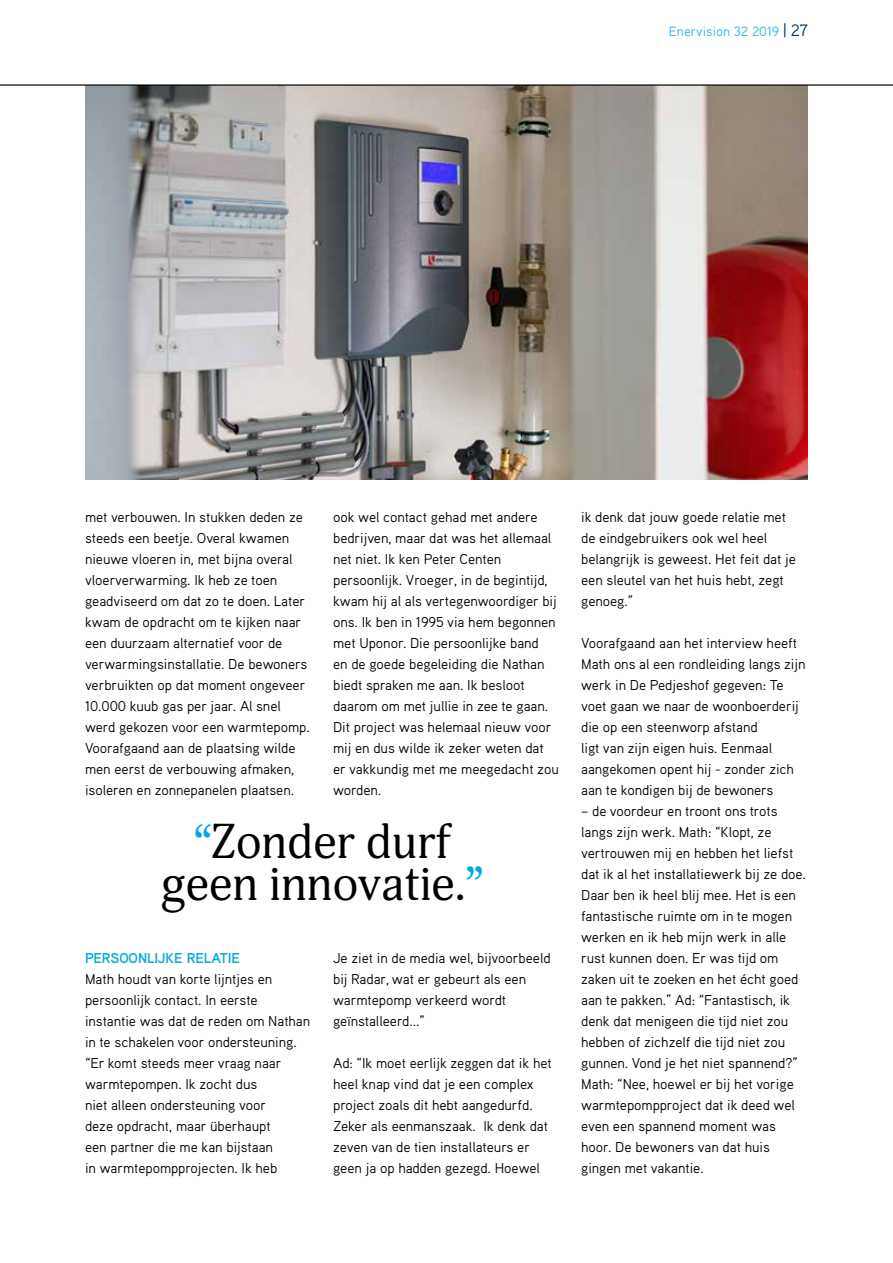
<style>
.page{position:relative;width:893px;height:1263px;background:#fff}
.page>*{position:absolute;margin:0;border:0;box-sizing:border-box;transform-origin:0 0}
.t1{font:48px/42px "Adonis";color:#000;text-align:center}
.t2{font:14.25px/21px "Aaux Pro";letter-spacing:-.005em;color:#000}
.t3{font:700 14.25px "Aaux Pro";letter-spacing:-.005em;color:#00a8e2}
.t4{font:13.5px "Aaux Pro OT";color:#2cb4e9}
.s1{font-size:16.5px;color:#00385f}
.s2{color:#00a8e2}
</style>
<div class="page">
<img style="left:85px;top:86px;width:723px;height:394px">
<hr style="left:0;top:84px;width:893px;height:2px;background:#000">
<p class="t4" style="left:669px;top:23px;width:140px">Enervision 32 2019 <span class="s1">| 27</span></p>
<p class="t2" style="left:85px;top:506px;width:226px">met verbouwen. In stukken deden ze steeds een beetje. Overal kwamen nieuwe vloeren in, met bijna overal vloerverwarming. Ik heb ze toen geadviseerd om dat zo te doen. Later kwam de opdracht om te kijken naar een duurzaam alternatief voor de verwarmingsinstallatie. De bewoners verbruikten op dat moment ongeveer 10.000 kuub gas per jaar. Al snel werd gekozen voor een warmtepomp.<br>Voorafgaand aan de plaatsing wilde men eerst de verbouwing afmaken, isoleren en zonnepanelen plaatsen.</p>
<p class="t2" style="left:333px;top:506px;width:227px">ook wel contact gehad met andere bedrijven, maar dat was het allemaal net niet. Ik ken Peter Centen persoonlijk. Vroeger, in de begintijd, kwam hij al als vertegenwoordiger bij ons. Ik ben in 1995 via hem begonnen met Uponor. Die persoonlijke band<br>en de goede begeleiding die Nathan biedt spraken me aan. Ik besloot daarom om met jullie in zee te gaan.<br>Dit project was helemaal nieuw voor mij en dus wilde ik zeker weten dat er vakkundig met me meegedacht zou worden.</p>
<h1 class="t1" style="left:161px;top:821px;width:323px"><span class="s2">“</span>Zonder durf geen innovatie.<span class="s2">”</span></h1>
<p class="t3" style="left:85px;top:949px;width:156px">PERSOONLIJKE RELATIE</p>
<p class="t2" style="left:85px;top:968px;width:227px">Math houdt van korte lijntjes en persoonlijk contact. In eerste instantie was dat de reden om Nathan in te schakelen voor ondersteuning. “Er komt steeds meer vraag naar warmtepompen. Ik zocht dus<br>niet alleen ondersteuning voor<br>deze opdracht, maar überhaupt<br>een partner die me kan bijstaan<br>in warmtepompprojecten. Ik heb</p>
<p class="t2" style="left:333px;top:947px;width:219px">Je ziet in de media wel, bijvoorbeeld bij Radar, wat er gebeurt als een warmtepomp verkeerd wordt geïnstalleerd...”</p>
<p class="t2" style="left:333px;top:1052px;width:220px">Ad: “Ik moet eerlijk zeggen dat ik het heel knap vind dat je een complex project zoals dit hebt aangedurfd.<br>Zeker als eenmanszaak. Ik denk dat zeven van de tien installateurs er geen ja op hadden gezegd. Hoewel</p>
<p class="t2" style="left:581px;top:506px;width:216px">ik denk dat jouw goede relatie met de eindgebruikers ook wel heel belangrijk is geweest. Het feit dat je een sleutel van het huis hebt, zegt genoeg.”</p>
<p class="t2" style="left:581px;top:632px;width:226px">Voorafgaand aan het interview heeft Math ons al een rondleiding langs zijn werk in De Pedjeshof gegeven: Te voet gaan we naar de woonboerderij die op een steenworp afstand<br>ligt van zijn eigen huis. Eenmaal aangekomen opent hij - zonder zich aan te kondigen bij de bewoners</p>
<p class="t2" style="left:581px;top:800px;width:226px">– de voordeur en troont ons trots langs zijn werk. Math: “Klopt, ze vertrouwen mij en hebben het liefst dat ik al het installatiewerk bij ze doe.<br>Daar ben ik heel blij mee. Het is een fantastische ruimte om in te mogen werken en ik heb mijn werk in alle rust kunnen doen. Er was tijd om zaken uit te zoeken en het écht goed aan te pakken.” Ad: “Fantastisch, ik denk dat menigeen die tijd niet zou hebben of zichzelf die tijd niet zou gunnen. Vond je het niet spannend?” Math: “Nee, hoewel er bij het vorige warmtepompproject dat ik deed wel even een spannend moment was hoor. De bewoners van dat huis gingen met vakantie.</p>
</div>
